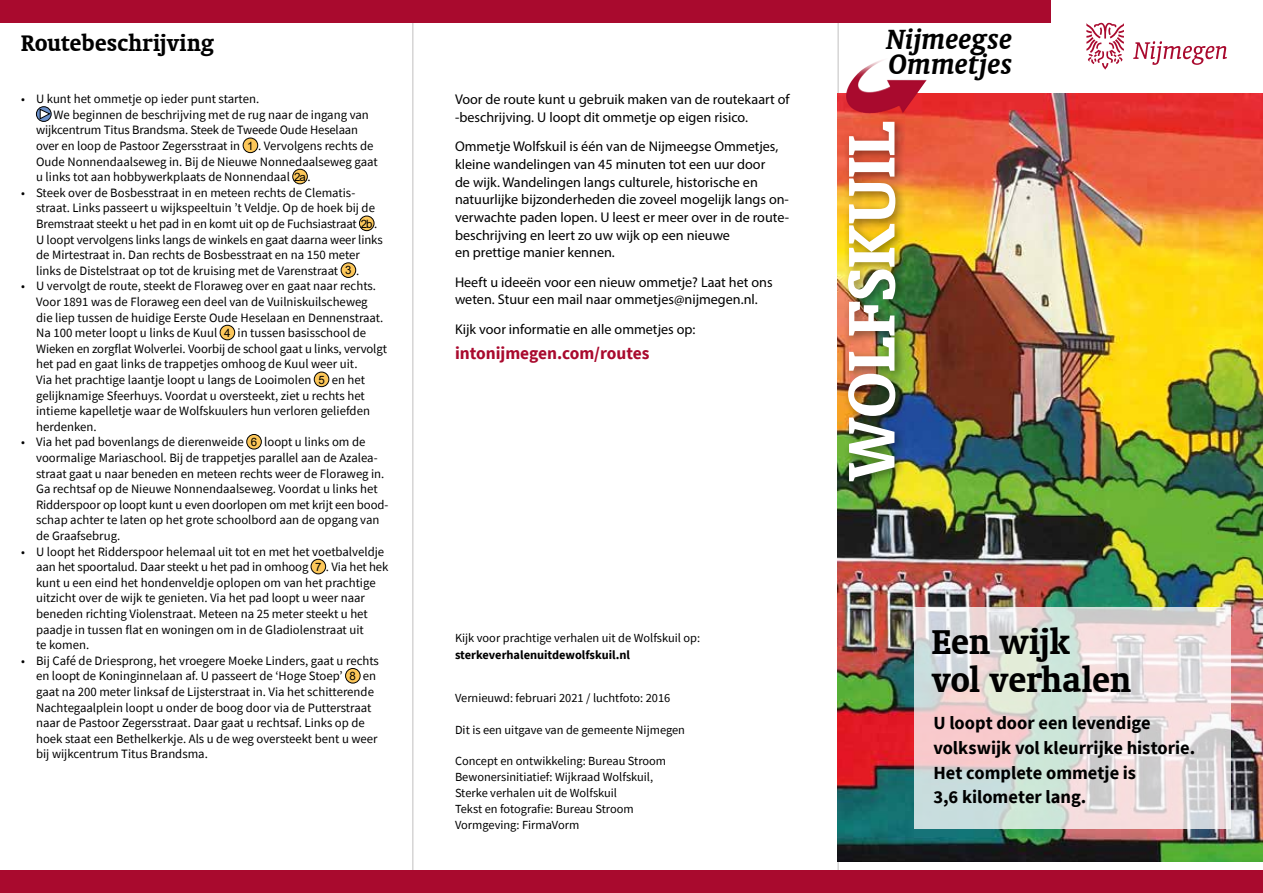
<style>
.page{position:relative;width:1263px;height:893px;background:#fff}
.page>*{position:absolute;margin:0;border:0;box-sizing:border-box;transform-origin:0 0}
.t1{font:700 75px "Oranda BT";letter-spacing:.005em;color:#fff}
.t2{font:700 39px/37.5px "Oranda BT";letter-spacing:-.01em;color:#000}
.t3{font:italic 700 31.5px/24.8px "Oranda BT";letter-spacing:.015em;color:#000}
.t4{font:700 25.5px "Oranda BT";letter-spacing:-.005em;color:#000}
.t5{font:700 18.45px/24.8px "Source Sans Pro";color:#000}
.t6{font:700 17.4px "Source Sans Pro";color:#a90a2e}
.t7{font:14.1px/17.5px "Myriad Pro";color:#000}
.t8{font:12.75px/15.6px "Source Sans Pro";color:#000}
.t9{font:12.3px/15.9px "Source Sans Pro";color:#000}
.t10{font:700 12.3px "Source Sans Pro";color:#000}
.s1{font-family:"Arial";font-size:11.55px}
</style>
<div class="page">
<hr style="left:838px;top:0;width:1px;height:893px;background:#c1c0c0">
<img style="left:838px;top:94px;width:425px;height:767px">
<hr style="left:412px;top:0;width:1px;height:893px;background:#c1c0c0">
<div style="left:0;top:871px;width:1263px;height:22px;background:#a90a2e"></div>
<img style="left:851px;top:59px;width:54px;height:23px">
<div style="left:842px;top:116px;width:65px;height:377px;background:#000;opacity:.44"></div>
<div style="left:0;top:0;width:1050px;height:22px;background:#a90a2e"></div>
<svg style="left:914px;top:608px;width:317px;height:221px;background:#e0dbd9"></svg>
<svg style="left:36px;top:107px;width:15px;height:14px"></svg>
<div style="left:36px;top:106px;width:15px;height:16px;border:1px solid #000;border-radius:50%"></div>
<svg style="left:39px;top:108px;width:12px;height:11px"></svg>
<div style="left:243px;top:138px;width:15px;height:15px;background:#fcc75a;border-radius:50%"></div>
<div style="left:243px;top:138px;width:15px;height:15px;border:1px solid #000;border-radius:50%"></div>
<div style="left:293px;top:169px;width:14px;height:15px;background:#fcc75a;border-radius:50%"></div>
<div style="left:292px;top:169px;width:16px;height:15px;border:1px solid #000;border-radius:50%"></div>
<div style="left:359px;top:216px;width:15px;height:15px;background:#fcc75a;border-radius:50%"></div>
<div style="left:359px;top:216px;width:15px;height:15px;border:1px solid #000;border-radius:50%"></div>
<div style="left:341px;top:263px;width:15px;height:14px;background:#fcc75a;border-radius:50%"></div>
<div style="left:341px;top:263px;width:15px;height:15px;border:1px solid #000;border-radius:50%"></div>
<div style="left:220px;top:325px;width:15px;height:15px;background:#fcc75a;border-radius:50%"></div>
<div style="left:220px;top:325px;width:15px;height:15px;border:1px solid #000;border-radius:50%"></div>
<div style="left:314px;top:372px;width:15px;height:15px;background:#fcc75a;border-radius:50%"></div>
<div style="left:314px;top:372px;width:15px;height:15px;border:1px solid #000;border-radius:50%"></div>
<div style="left:247px;top:434px;width:14px;height:15px;background:#fcc75a;border-radius:50%"></div>
<div style="left:246px;top:434px;width:16px;height:15px;border:1px solid #000;border-radius:50%"></div>
<div style="left:311px;top:559px;width:15px;height:15px;background:#fcc75a;border-radius:50%"></div>
<div style="left:311px;top:559px;width:15px;height:15px;border:1px solid #000;border-radius:50%"></div>
<div style="left:346px;top:668px;width:14px;height:15px;background:#fcc75a;border-radius:50%"></div>
<div style="left:345px;top:668px;width:15px;height:15px;border:1px solid #000;border-radius:50%"></div>
<svg style="left:1133px;top:41px;width:94px;height:24px"></svg>
<svg style="left:1086px;top:23px;width:38px;height:47px"></svg>
<h3 class="t4" style="left:21px;top:28px;width:194px">Routebeschrijving</h3>
<p class="t8" style="left:21px;top:91px;width:239px">• U kunt het ommetje op ieder punt starten.</p>
<p class="t8" style="left:54px;top:107px;width:317px">We beginnen de beschrijving met de rug naar de ingang van</p>
<p class="t8" style="left:36px;top:122px;width:323px">wijkcentrum Titus Brandsma. Steek de Tweede Oude Heselaan</p>
<p class="t8" style="left:36px;top:138px;width:339px">over en loop de Pastoor Zegersstraat in <span class="s1">1</span> . Vervolgens rechts de</p>
<p class="t8" style="left:36px;top:153px;width:343px">Oude Nonnendaalseweg in. Bij de Nieuwe Nonnedaalseweg gaat</p>
<p class="t8" style="left:36px;top:169px;width:276px">u links tot aan hobbywerkplaats de Nonnendaal <span class="s1">2a</span> .</p>
<p class="t8" style="left:36px;top:185px;width:348px;text-indent:-15px">• Steek over de Bosbesstraat in en meteen rechts de Clematis&shy;straat. Links passeert u wijkspeeltuin ’t Veldje. Op de hoek bij de Bremstraat steekt u het pad in en komt uit op de Fuchsiastraat <span class="s1">2b</span> .<br>U loopt vervolgens links langs de winkels en gaat daarna weer links de Mirtestraat in. Dan rechts de Bosbesstraat en na 150 meter links de Distelstraat op tot de kruising met de Varenstraat <span class="s1">3</span> .</p>
<p class="t8" style="left:36px;top:278px;width:352px;text-indent:-15px">• U vervolgt de route, steekt de Floraweg over en gaat naar rechts.<br>Voor 1891 was de Floraweg een deel van de Vuilniskuilscheweg die liep tussen de huidige Eerste Oude Heselaan en Dennenstraat.<br>Na 100 meter loopt u links de Kuul <span class="s1">4</span> in tussen basisschool de Wieken en zorgflat Wolverlei. Voorbij de school gaat u links, vervolgt het pad en gaat links de trappetjes omhoog de Kuul weer uit.<br>Via het prachtige laantje loopt u langs de Looimolen <span class="s1">5</span> en het gelijknamige Sfeerhuys. Voordat u oversteekt, ziet u rechts het intieme kapelletje waar de Wolfskuulers hun verloren geliefden herdenken.</p>
<p class="t8" style="left:36px;top:434px;width:354px;text-indent:-15px">• Via het pad bovenlangs de dierenweide <span class="s1">6</span> loopt u links om de voormalige Mariaschool. Bij de trappetjes parallel aan de Azalea&shy;straat gaat u naar beneden en meteen rechts weer de Floraweg in.<br>Ga rechtsaf op de Nieuwe Nonnendaalseweg. Voordat u links het Ridderspoor op loopt kunt u even doorlopen om met krijt een bood&shy;schap achter te laten op het grote schoolbord aan de opgang van de Graafsebrug.</p>
<p class="t8" style="left:36px;top:543px;width:354px;text-indent:-15px">• U loopt het Ridderspoor helemaal uit tot en met het voetbalveldje aan het spoortalud. Daar steekt u het pad in omhoog <span class="s1">7</span> . Via het hek kunt u een eind het hondenveldje oplopen om van het prachtige uitzicht over de wijk te genieten. Via het pad loopt u weer naar beneden richting Violenstraat. Meteen na 25 meter steekt u het paadje in tussen flat en woningen om in de Gladiolenstraat uit<br>te komen.</p>
<p class="t8" style="left:36px;top:653px;width:344px;text-indent:-15px">• Bij Café de Driesprong, het vroegere Moeke Linders, gaat u rechts en loopt de Koninginnelaan af. U passeert de ‘Hoge Stoep’ <span class="s1">8</span> en gaat na 200 meter linksaf de Lijsterstraat in. Via het schitterende Nachtegaalplein loopt u onder de boog door via de Putterstraat naar de Pastoor Zegersstraat. Daar gaat u rechtsaf. Links op de hoek staat een Bethelkerkje. Als u de weg oversteekt bent u weer bij wijkcentrum Titus Brandsma.</p>
<p class="t7" style="left:455px;top:90px;width:336px">Voor de route kunt u gebruik maken van de routekaart of -beschrijving. U loopt dit ommetje op eigen risico.</p>
<p class="t7" style="left:455px;top:138px;width:336px">Ommetje Wolfskuil is één van de Nijmeegse Ommetjes, kleine wandelingen van 45 minuten tot een uur door<br>de wijk. Wandelingen langs culturele, historische en natuurlijke bijzonderheden die zoveel mogelijk langs on&shy;verwachte paden lopen. U leest er meer over in de route&shy;beschrijving en leert zo uw wijk op een nieuwe<br>en prettige manier kennen.</p>
<p class="t7" style="left:455px;top:273px;width:319px">Heeft u ideeën voor een nieuw ommetje? Laat het ons weten. Stuur een mail naar ommetjes@nijmegen.nl.</p>
<p class="t7" style="left:455px;top:320px;width:242px">Kijk voor informatie en alle ommetjes op:</p>
<h3 class="t6" style="left:455px;top:341px;width:196px">intonijmegen.com/routes</h3>
<h3 class="t3" style="left:886px;top:27px;width:127px">Nijmeegse<br>Ommetjes</h3>
<h1 class="t1" style="left:827px;top:482px;width:362px;rotate:-90deg">WOLFSKUIL</h1>
<p class="t9" style="left:455px;top:629px;width:247px">Kijk voor prachtige verhalen uit de Wolfskuil op:</p>
<p class="t10" style="left:455px;top:647px;width:176px">sterkeverhalenuitdewolfskuil.nl</p>
<p class="t9" style="left:455px;top:689px;width:217px">Vernieuwd: februari 2021 / luchtfoto: 2016</p>
<p class="t9" style="left:455px;top:721px;width:231px">Dit is een uitgave van de gemeente Nijmegen</p>
<p class="t9" style="left:455px;top:753px;width:213px">Concept en ontwikkeling: Bureau Stroom Bewonersinitiatief: Wijkraad Wolfskuil, Sterke verhalen uit de Wolfskuil<br>Tekst en fotografie: Bureau Stroom Vormgeving: FirmaVorm</p>
<h2 class="t2" style="left:932px;top:622px;width:201px">Een wijk<br>vol verhalen</h2>
<h3 class="t5" style="left:933px;top:710px;width:263px">U loopt door een levendige volkswijk vol kleurrijke historie.<br>Het complete ommetje is<br>3,6 kilometer lang.</h3>
</div>
